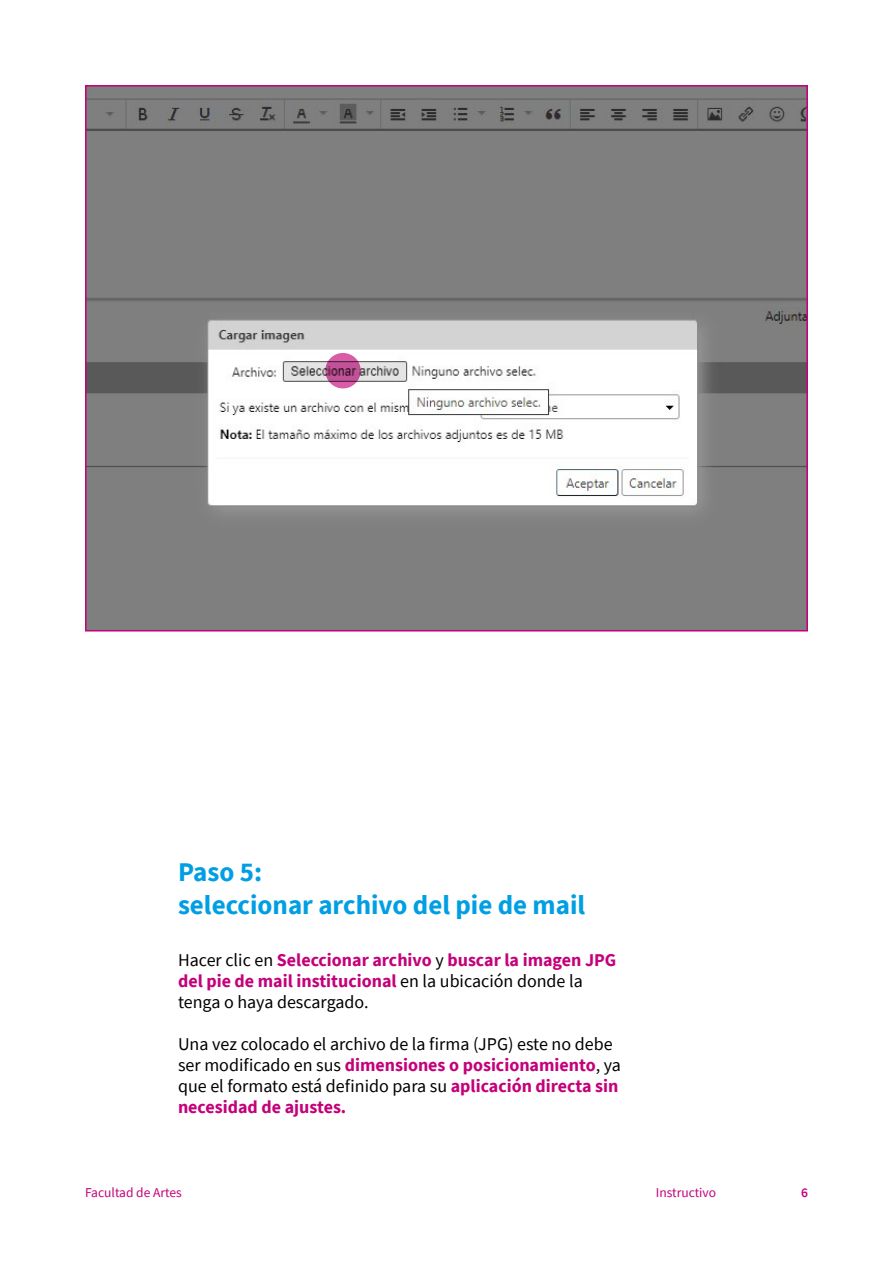
<style>
.page{position:relative;width:893px;height:1263px;background:#fff}
.page>*{position:absolute;margin:0;border:0;box-sizing:border-box;transform-origin:0 0}
.t1{font:700 27px/32.4px "Source Sans Pro";color:#009fe3}
.t2{font:18px/21px "Source Sans Pro";color:#000}
.t3{font:700 18px/21px "Source Sans Pro";color:#c4007a}
.t4{font:13.5px "Source Sans Pro";color:#c4007a}
.t5{font:600 13.5px "Source Sans Pro";color:#c4007a}
.s1{font-weight:400;color:#000}
.s2{font-weight:700;color:#c4007a}
</style>
<div class="page">
<img style="left:88px;top:88px;width:717px;height:540px">
<svg style="left:325px;top:353px;width:36px;height:35px"></svg>
<h1 class="t1" style="left:178px;top:856px;width:409px">Paso 5:<br>seleccionar archivo del pie de mail</h1>
<p class="t3" style="left:178px;top:949px;width:440px"><span class="s1">Hacer clic en</span> Seleccionar archivo <span class="s1">y</span> buscar la imagen JPG del pie de mail institucional <span class="s1">en la ubicación donde la tenga o haya descargado.</span></p>
<p class="t2" style="left:178px;top:1033px;width:444px">Una vez colocado el archivo de la firma (JPG) este no debe ser modificado en sus <span class="s2">dimensiones o posicionamiento</span>, ya que el formato está definido para su <span class="s2">aplicación directa sin necesidad de ajustes.</span></p>
<p class="t4" style="left:85px;top:1184px;width:98px">Facultad de Artes</p>
<p class="t4" style="left:656px;top:1184px;width:62px">Instructivo</p>
<p class="t5" style="left:801px;top:1184px;width:8px">6</p>
</div>
